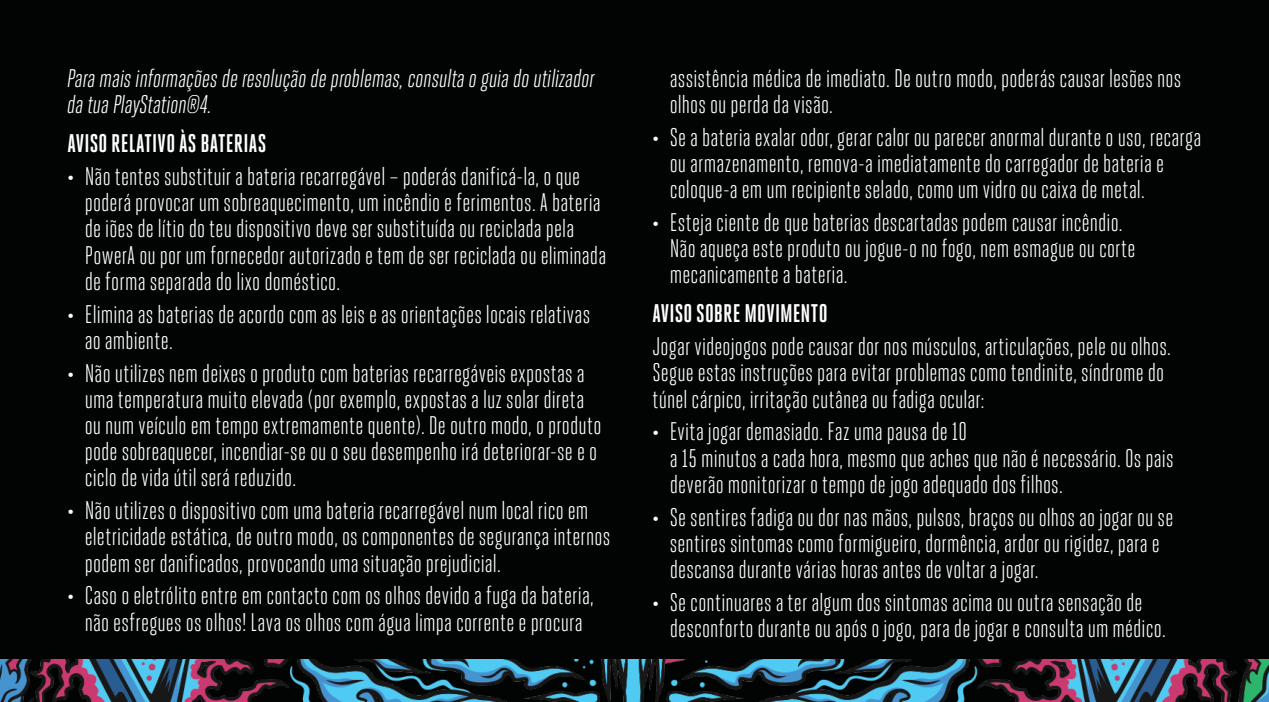
<style>
.page{position:relative;width:1269px;height:702px;background:#020303}
.page>*{position:absolute;margin:0;border:0;box-sizing:border-box;transform-origin:0 0}
.t1{font:25.5px/26.1px "Heroic Condensed";letter-spacing:.005em;color:#fff}
.t2{font:italic 25.5px/26.1px "Heroic Condensed";color:#fff}
.t3{font:700 25.5px "Heroic Condensed";letter-spacing:.01em;color:#fff}
</style>
<div class="page">
<img style="left:0;top:660px;width:1269px;height:42px">
<p class="t2" style="left:68px;top:65px;width:529px">Para mais informações de resolução de problemas, consulta o guia do utilizador da tua PlayStation®4.</p>
<p class="t3" style="left:68px;top:129px;width:200px">AVISO RELATIVO ÀS BATERIAS</p>
<p class="t1" style="left:85px;top:163px;width:523px;text-indent:-17px">• Não tentes substituir a bateria recarregável – poderás danificá-la, o que poderá provocar um sobreaquecimento, um incêndio e ferimentos. A bateria de iões de lítio do teu dispositivo deve ser substituída ou reciclada pela PowerA ou por um fornecedor autorizado e tem de ser reciclada ou eliminada de forma separada do lixo doméstico.</p>
<p class="t1" style="left:85px;top:301px;width:507px;text-indent:-17px">• Elimina as baterias de acordo com as leis e as orientações locais relativas ao ambiente.</p>
<p class="t1" style="left:85px;top:360px;width:518px;text-indent:-17px">• Não utilizes nem deixes o produto com baterias recarregáveis expostas a uma temperatura muito elevada (por exemplo, expostas a luz solar direta ou num veículo em tempo extremamente quente). De outro modo, o produto pode sobreaquecer, incendiar-se ou o seu desempenho irá deteriorar-se e o ciclo de vida útil será reduzido.</p>
<p class="t1" style="left:85px;top:497px;width:527px;text-indent:-17px">• Não utilizes o dispositivo com uma bateria recarregável num local rico em eletricidade estática, de outro modo, os componentes de segurança internos podem ser danificados, provocando uma situação prejudicial.</p>
<p class="t1" style="left:68px;top:583px;width:528px;text-align:center">• Caso o eletrólito entre em contacto com os olhos devido a fuga da bateria, não esfregues os olhos! Lava os olhos com água limpa corrente e procura</p>
<p class="t1" style="left:670px;top:65px;width:513px">assistência médica de imediato. De outro modo, poderás causar lesões nos olhos ou perda da visão.</p>
<p class="t1" style="left:670px;top:124px;width:533px;text-indent:-17px">• Se a bateria exalar odor, gerar calor ou parecer anormal durante o uso, recarga ou armazenamento, remova-a imediatamente do carregador de bateria e coloque-a em um recipiente selado, como um vidro ou caixa de metal.</p>
<p class="t1" style="left:670px;top:209px;width:467px;text-indent:-17px">• Esteja ciente de que baterias descartadas podem causar incêndio.<br>Não aqueça este produto ou jogue-o no fogo, nem esmague ou corte mecanicamente a bateria.</p>
<p class="t3" style="left:652px;top:300px;width:177px">AVISO SOBRE MOVIMENTO</p>
<p class="t1" style="left:652px;top:333px;width:520px">Jogar videojogos pode causar dor nos músculos, articulações, pele ou olhos.<br>Segue estas instruções para evitar problemas como tendinite, síndrome do túnel cárpico, irritação cutânea ou fadiga ocular:</p>
<p class="t1" style="left:670px;top:419px;width:505px;text-indent:-17px">• Evita jogar demasiado. Faz uma pausa de 10<br>a 15 minutos a cada hora, mesmo que aches que não é necessário. Os pais deverão monitorizar o tempo de jogo adequado dos filhos.</p>
<p class="t1" style="left:670px;top:504px;width:505px;text-indent:-17px">• Se sentires fadiga ou dor nas mãos, pulsos, braços ou olhos ao jogar ou se sentires sintomas como formigueiro, dormência, ardor ou rigidez, para e descansa durante várias horas antes de voltar a jogar.</p>
<p class="t1" style="left:670px;top:589px;width:497px;text-indent:-17px">• Se continuares a ter algum dos sintomas acima ou outra sensação de desconforto durante ou após o jogo, para de jogar e consulta um médico.</p>
</div>
